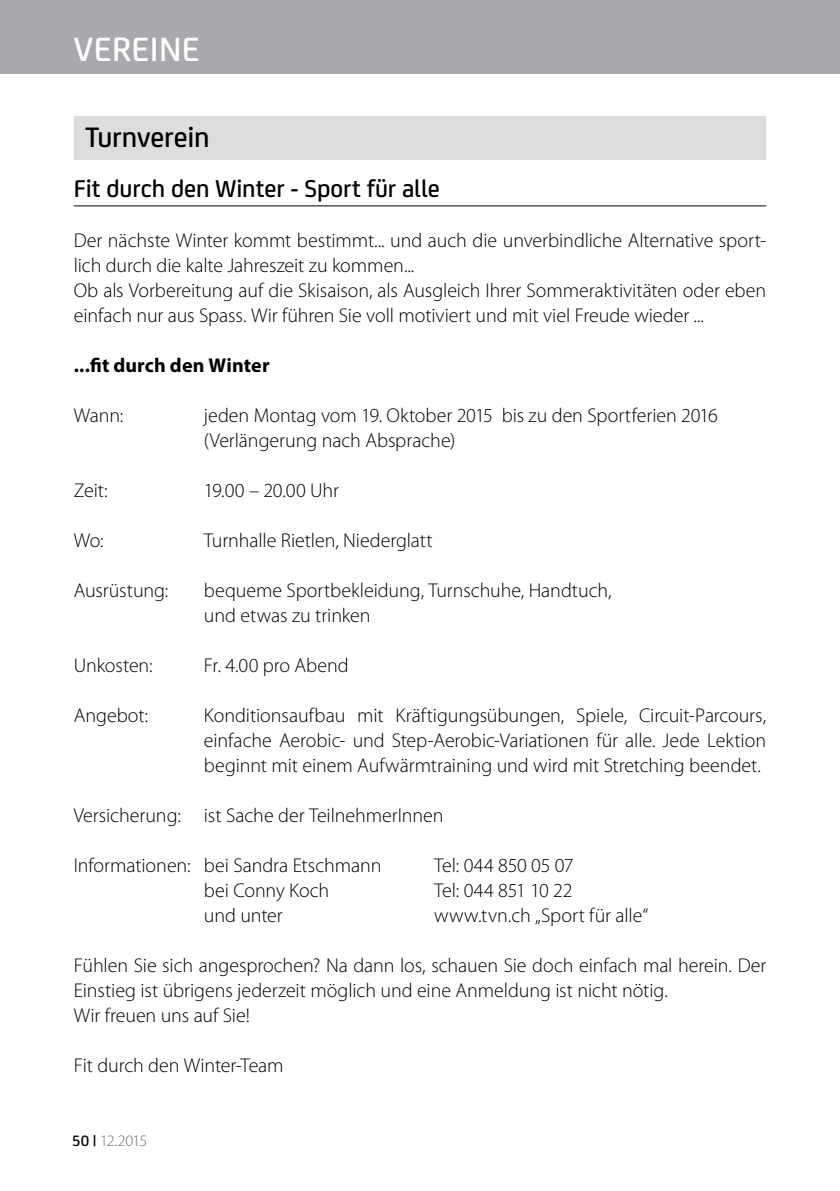
<style>
.page{position:relative;width:840px;height:1191px;background:#fff}
.page>*{position:absolute;margin:0;border:0;box-sizing:border-box;transform-origin:0 0}
.t1{font:500 36px "FS Joey";letter-spacing:.015em;color:#fff}
.t2{font:500 30px "FS Joey";letter-spacing:-.01em;color:#000}
.t3{font:500 26px "FS Joey";letter-spacing:-.005em;color:#000}
.t4{font:300 20px/25px "Myriad Pro";letter-spacing:-.005em;color:#000}
.t5{font:700 20px "Myriad Pro";letter-spacing:.005em;color:#000}
.t6{font:300 16px "Myriad Pro";letter-spacing:-.055em;color:#6d6e71}
.s1{font-family:"FS Joey";font-weight:500;color:#000}
</style>
<div class="page">
<div style="left:0;top:0;width:839px;height:74px;background:#a7a9ac"></div>
<div style="left:74px;top:116px;width:691px;height:44px;background:#dcddde"></div>
<hr style="left:74px;top:205px;width:691px;height:1px;background:#000">
<h1 class="t1" style="left:74px;top:23px;width:127px">VEREINE</h1>
<h2 class="t2" style="left:85px;top:115px;width:126px">Turnverein</h2>
<h3 class="t3" style="left:74px;top:169px;width:367px">Fit durch den Winter - Sport für alle</h3>
<p class="t4" style="left:74px;top:228px;width:693px">Der nächste Winter kommt bestimmt... und auch die unverbindliche Alternative sport&shy;lich durch die kalte Jahreszeit zu kommen...<br>Ob als Vorbereitung auf die Skisaison, als Ausgleich Ihrer Sommeraktivitäten oder eben einfach nur aus Spass. Wir führen Sie voll motiviert und mit viel Freude wieder ...</p>
<p class="t5" style="left:74px;top:352px;width:197px">...fit durch den Winter</p>
<p class="t4" style="left:74px;top:403px;width:51px">Wann:</p>
<p class="t4" style="left:204px;top:403px;width:515px">jeden Montag vom 19. Oktober 2015 bis zu den Sportferien 2016 (Verlängerung nach Absprache)</p>
<p class="t4" style="left:74px;top:478px;width:35px">Zeit:</p>
<p class="t4" style="left:204px;top:478px;width:136px">19.00 – 20.00 Uhr</p>
<p class="t4" style="left:74px;top:528px;width:31px">Wo:</p>
<p class="t4" style="left:204px;top:528px;width:230px">Turnhalle Rietlen, Niederglatt</p>
<p class="t4" style="left:74px;top:578px;width:96px">Ausrüstung:</p>
<p class="t4" style="left:204px;top:578px;width:409px">bequeme Sportbekleidung, Turnschuhe, Handtuch, und etwas zu trinken</p>
<p class="t4" style="left:74px;top:653px;width:80px">Unkosten:</p>
<p class="t4" style="left:204px;top:653px;width:146px">Fr. 4.00 pro Abend</p>
<p class="t4" style="left:74px;top:703px;width:76px">Angebot:</p>
<p class="t4" style="left:204px;top:703px;width:563px;text-align:justify">Konditionsaufbau mit Kräftigungsübungen, Spiele, Circuit-Parcours, einfache Aerobic- und Step-Aerobic-Variationen für alle. Jede Lektion beginnt mit einem Aufwärmtraining und wird mit Stretching beendet.</p>
<p class="t4" style="left:74px;top:803px;width:371px">Versicherung: ist Sache der TeilnehmerInnen</p>
<p class="t4" style="left:74px;top:853px;width:309px">Informationen: bei Sandra Etschmann</p>
<p class="t4" style="left:434px;top:853px;width:141px">Tel: 044 850 05 07</p>
<p class="t4" style="left:204px;top:878px;width:127px">bei Conny Koch</p>
<p class="t4" style="left:434px;top:878px;width:140px">Tel: 044 851 10 22</p>
<p class="t4" style="left:204px;top:903px;width:80px">und unter</p>
<p class="t4" style="left:434px;top:903px;width:215px">www.tvn.ch „Sport für alle“</p>
<p class="t4" style="left:74px;top:953px;width:693px">Fühlen Sie sich angesprochen? Na dann los, schauen Sie doch einfach mal herein. Der<br>Einstieg ist übrigens jederzeit möglich und eine Anmeldung ist nicht nötig.<br>Wir freuen uns auf Sie!</p>
<p class="t4" style="left:74px;top:1053px;width:211px">Fit durch den Winter-Team</p>
<p class="t6" style="left:72px;top:1132px;width:77px"><span class="s1">50 |</span> 12.2015</p>
</div>
